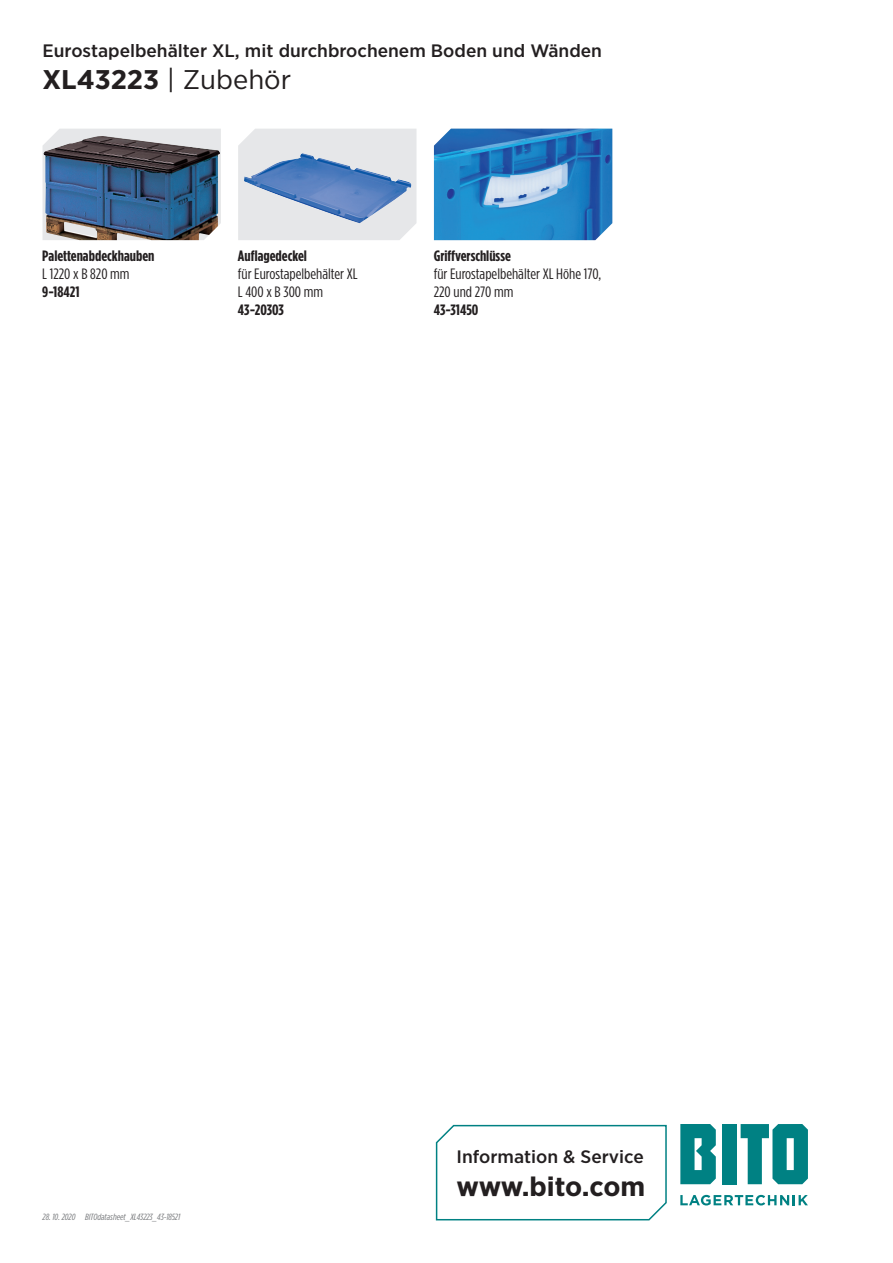
<style>
.page{position:relative;width:893px;height:1263px;background:#fff}
.page>*{position:absolute;margin:0;border:0;box-sizing:border-box;transform-origin:0 0}
.t1{font:27px "Gotham Narrow";color:#231f20;scale:1.1 1}
.t2{font:700 27px "Gotham Narrow";letter-spacing:-.015em;color:#231f20;scale:1.1 1}
.t3{font:500 18px "Gotham Narrow";color:#231f20;scale:1.1 1}
.t4{font:15px/18px "Gotham Condensed";color:#231f20;scale:1.1 1}
.t5{font:700 15px "Gotham Condensed";color:#231f20;scale:1.1 1}
.t6{font:italic 9px "Gotham Condensed";color:#76787b;scale:1.1 1}
.s1{font-weight:700}
</style>
<div class="page">
<svg style="left:680px;top:1195px;width:128px;height:10px"></svg>
<div style="left:723px;top:1124px;width:14px;height:60px;background:#008183"></div>
<svg style="left:680px;top:1124px;width:36px;height:60px;background:#229193"></svg>
<svg style="left:741px;top:1124px;width:67px;height:60px"></svg>
<svg style="left:435px;top:1124px;width:232px;height:97px"></svg>
<img style="left:434px;top:129px;width:178px;height:111px">
<div style="left:238px;top:129px;width:178px;height:111px;background:#e6e7e9"></div>
<img style="left:244px;top:153px;width:168px;height:70px">
<svg style="left:53px;top:129px;width:168px;height:95px"></svg>
<img style="left:43px;top:136px;width:177px;height:104px">
<p class="t3" style="left:43px;top:39px;width:510px">Eurostapelbehälter XL, mit durchbrochenem Boden und Wänden</p>
<h1 class="t1" style="left:43px;top:63px;width:228px"><span class="s1">XL43223</span> | Zubehör</h1>
<p class="t5" style="left:42px;top:247px;width:103px">Palettenabdeckhauben</p>
<p class="t4" style="left:42px;top:264px;width:81px">L 1220 x B 820 mm</p>
<p class="t5" style="left:42px;top:283px;width:35px">9-18421</p>
<p class="t5" style="left:238px;top:247px;width:64px">Auflagedeckel</p>
<p class="t4" style="left:238px;top:264px;width:110px">für Eurostapelbehälter XL<br>L 400 x B 300 mm</p>
<p class="t5" style="left:238px;top:301px;width:43px">43-20303</p>
<p class="t5" style="left:434px;top:247px;width:72px">Griffverschlüsse</p>
<p class="t4" style="left:434px;top:264px;width:154px">für Eurostapelbehälter XL Höhe 170,<br>220 und 270 mm</p>
<p class="t5" style="left:434px;top:301px;width:42px">43-31450</p>
<p class="t6" style="left:43px;top:1212px;width:32px">28. 10. 2020</p>
<p class="t6" style="left:85px;top:1212px;width:88px">BITOdatasheet_XL43223_43-18521</p>
<p class="t3" style="left:457px;top:1145px;width:172px">Information &amp; Service</p>
<h1 class="t2" style="left:457px;top:1169px;width:173px">www.bito.com</h1>
</div>
